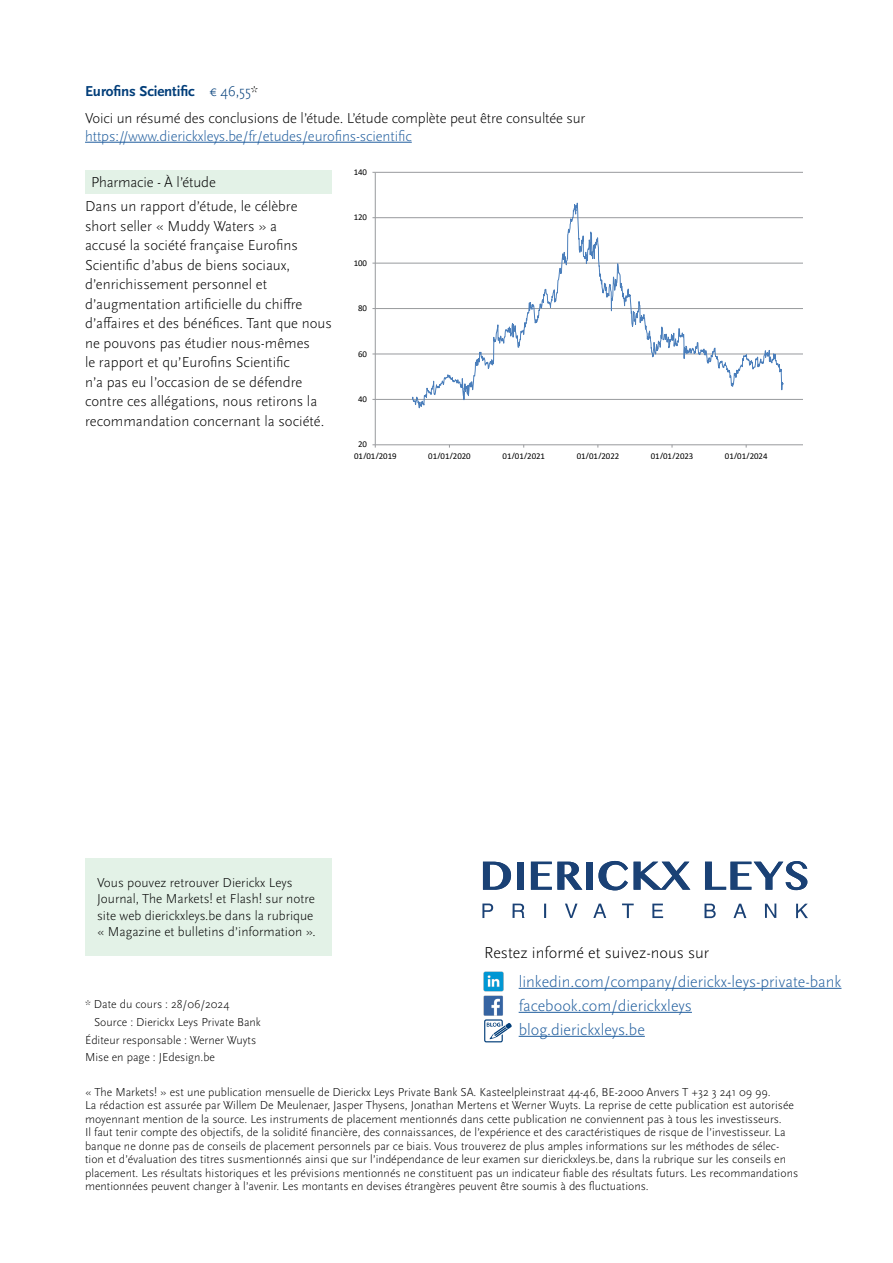
<style>
.page{position:relative;width:893px;height:1263px;background:#fff}
.page>*{position:absolute;margin:0;border:0;box-sizing:border-box;transform-origin:0 0}
.t1{font:300 16.5px/24px "Scala Sans Pro";color:#215e9e}
.t2{font:300 16.5px "Scala Sans Pro";color:#000}
.t3{font:300 15px/19.5px "Scala Sans Pro";color:#000}
.t4{font:300 15px "Scala Sans Pro";letter-spacing:-.01em;color:#215e9e}
.t5{font:300 13.5px/16.5px "Scala Sans Pro";color:#000}
.t6{font:300 12px/13.5px "Scala Sans Pro";color:#000}
.t7{font:8.85px "Calibri";letter-spacing:-.005em;color:#000}
.s1{font-weight:700;color:#003d79}
.s2{color:#003d79}
</style>
<div class="page">
<svg style="left:372px;top:171px;width:431px;height:277px"></svg>
<div style="left:85px;top:170px;width:247px;height:23px;background:#e3f2e7"></div>
<hr style="left:85px;top:142px;width:327px;height:1px;background:#215e9e">
<hr style="left:519px;top:988px;width:322px;height:1px;background:#215e9e">
<hr style="left:519px;top:1012px;width:173px;height:1px;background:#215e9e">
<hr style="left:519px;top:1036px;width:126px;height:1px;background:#215e9e">
<img style="left:483px;top:971px;width:21px;height:21px">
<img style="left:483px;top:995px;width:20px;height:21px">
<svg style="left:484px;top:1019px;width:28px;height:23px"></svg>
<div style="left:85px;top:858px;width:247px;height:97px;background:#e3f2e7"></div>
<svg style="left:483px;top:862px;width:28px;height:28px"></svg>
<div style="left:517px;top:862px;width:7px;height:28px;background:#1a4175"></div>
<svg style="left:531px;top:862px;width:51px;height:28px"></svg>
<div style="left:586px;top:862px;width:7px;height:28px;background:#1a4175"></div>
<svg style="left:598px;top:861px;width:30px;height:29px"></svg>
<svg style="left:634px;top:862px;width:56px;height:28px"></svg>
<svg style="left:705px;top:861px;width:102px;height:29px"></svg>
<svg style="left:482px;top:903px;width:326px;height:15px"></svg>
<p class="t3" style="left:85px;top:78px;width:502px;line-height:26.5px"><span class="s1">Eurofins Scientific</span> <span class="s2">€ 46,55</span>*<br>Voici un résumé des conclusions de l’étude. L’étude complète peut être consultée sur</p>
<p class="t4" style="left:85px;top:127px;width:328px">https://www.dierickxleys.be/fr/etudes/eurofins-scientific</p>
<p class="t3" style="left:85px;top:171px;width:214px;line-height:23.7px;text-indent:6px">Pharmacie - À l’étude<br>Dans un rapport d’étude, le célèbre</p>
<p class="t3" style="left:85px;top:216px;width:248px">short seller « Muddy Waters » a<br>accusé la société française Eurofins Scientific d’abus de biens sociaux, d’enrichissement personnel et d’augmentation artificielle du chiffre d’affaires et des bénéfices. Tant que nous ne pouvons pas étudier nous-mêmes<br>le rapport et qu’Eurofins Scientific<br>n’a pas eu l’occasion de se défendre contre ces allégations, nous retirons la recommandation concernant la société.</p>
<p class="t7" style="left:354px;top:166px;width:15px">140</p>
<p class="t7" style="left:354px;top:211px;width:15px">120</p>
<p class="t7" style="left:354px;top:257px;width:15px">100</p>
<p class="t7" style="left:358px;top:302px;width:10px">80</p>
<p class="t7" style="left:358px;top:347px;width:10px">60</p>
<p class="t7" style="left:358px;top:393px;width:10px">40</p>
<p class="t7" style="left:358px;top:438px;width:10px">20</p>
<p class="t7" style="left:354px;top:450px;width:44px">01/01/2019</p>
<p class="t7" style="left:428px;top:450px;width:44px">01/01/2020</p>
<p class="t7" style="left:503px;top:450px;width:44px">01/01/2021</p>
<p class="t7" style="left:577px;top:450px;width:44px">01/01/2022</p>
<p class="t7" style="left:651px;top:450px;width:44px">01/01/2023</p>
<p class="t7" style="left:725px;top:450px;width:44px">01/01/2024</p>
<p class="t5" style="left:97px;top:874px;width:220px">Vous pouvez retrouver Dierickx Leys Journal, The Markets! et Flash! sur notre site web dierickxleys.be dans la rubrique « Magazine et bulletins d’information ».</p>
<p class="t6" style="left:85px;top:997px;width:146px">* Date du cours : 28/06/2024</p>
<p class="t6" style="left:94px;top:1015px;width:168px">Source : Dierickx Leys Private Bank</p>
<p class="t6" style="left:85px;top:1033px;width:173px">Éditeur responsable : Werner Wuyts</p>
<p class="t6" style="left:85px;top:1051px;width:131px">Mise en page : JEdesign.be</p>
<h1 class="t2" style="left:484px;top:943px;width:227px">Restez informé et suivez-nous sur</h1>
<h1 class="t1" style="left:519px;top:969px;width:324px">linkedin.com/company/dierickx-leys-private-bank facebook.com/dierickxleys<br>blog.dierickxleys.be</h1>
<p class="t6" style="left:85px;top:1085px;width:715px">« The Markets! » est une publication mensuelle de Dierickx Leys Private Bank SA. Kasteelpleinstraat 44-46, BE-2000 Anvers T +32 3 241 09 99.<br>La rédaction est assurée par Willem De Meulenaer, Jasper Thysens, Jonathan Mertens et Werner Wuyts. La reprise de cette publication est autorisée moyennant mention de la source. Les instruments de placement mentionnés dans cette publication ne conviennent pas à tous les investisseurs.<br>Il faut tenir compte des objectifs, de la solidité financière, des connaissances, de l’expérience et des caractéristiques de risque de l’investisseur. La banque ne donne pas de conseils de placement personnels par ce biais. Vous trouverez de plus amples informations sur les méthodes de sélec&shy;tion et d’évaluation des titres susmentionnés ainsi que sur l’indépendance de leur examen sur dierickxleys.be, dans la rubrique sur les conseils en placement. Les résultats historiques et les prévisions mentionnés ne constituent pas un indicateur fiable des résultats futurs. Les recommandations mentionnées peuvent changer à l’avenir. Les montants en devises étrangères peuvent être soumis à des fluctuations.</p>
</div>
